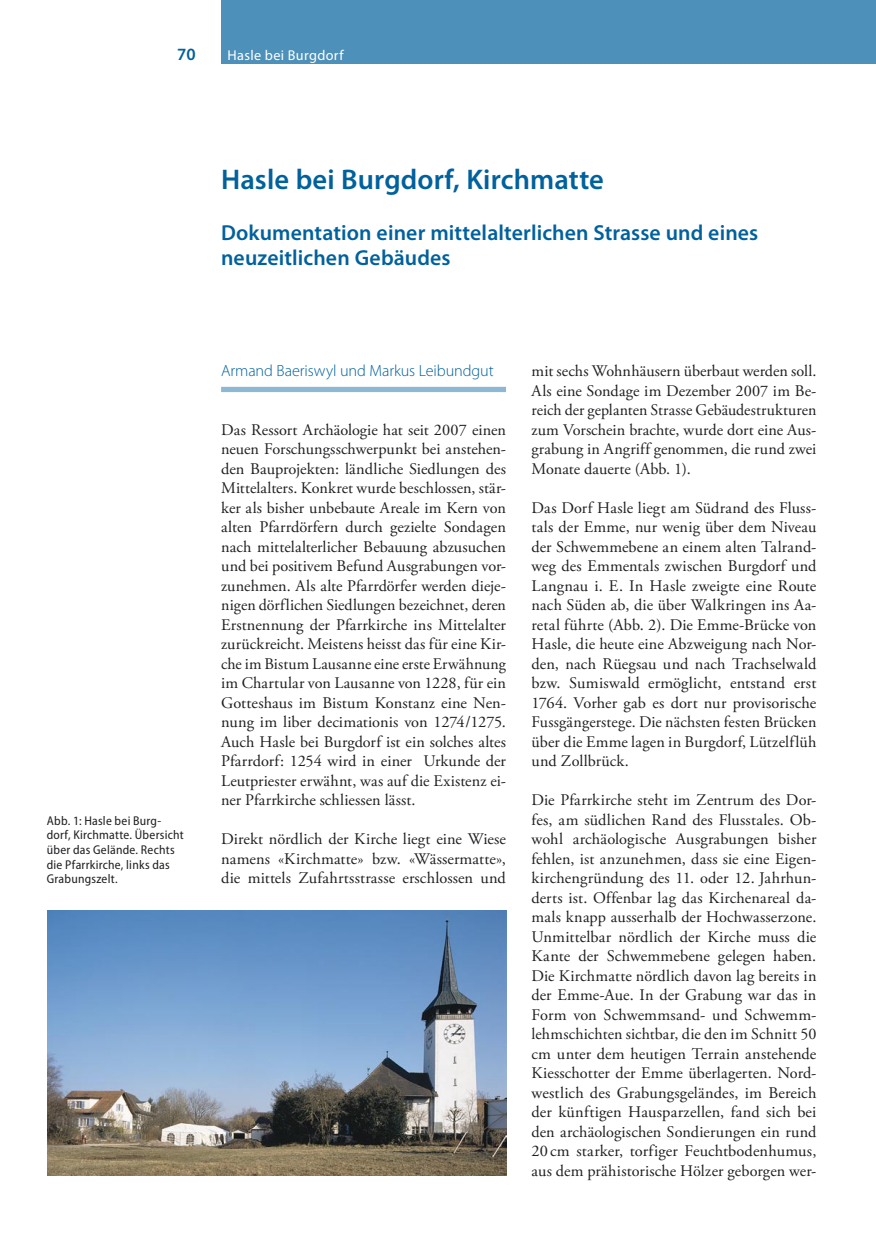
<style>
.page{position:relative;width:876px;height:1242px;background:#fff}
.page>*{position:absolute;margin:0;border:0;box-sizing:border-box;transform-origin:0 0}
.a_ü1_Titel1_Unterkap{font:600 28.5px "Myriad Pro";letter-spacing:.005em;color:#00619d}
.a_ü2_Titel2{font:600 21.75px/25.5px "Myriad Pro";letter-spacing:.005em;color:#00619d}
.t1{font:600 17.25px "Myriad Pro";color:#00619d}
.b_____Lesetext_1erAbsatz{font:16.2px/19.5px "Adobe Garamond Pro";letter-spacing:.01em;color:#1f1e21;text-align:justify}
.b_____Autor{font:300 16.2px "Myriad Pro";letter-spacing:-.005em;color:#00619d}
.t2{font:600 15px "Myriad Pro";letter-spacing:.025em;color:#fff}
.t3{font:14.25px "Myriad Pro";letter-spacing:.025em;color:#fff}
.c___Abbildungslegende{font:semi-condensed 12.75px/14.5px "Myriad Pro";letter-spacing:.02em;color:#1f1e21}
</style>
<div class="page">
<div style="left:221px;top:0;width:655px;height:64px;background:#4d90ba"></div>
<div style="left:221px;top:387px;width:285px;height:5px;background:#8cb8d3"></div>
<img style="left:47px;top:910px;width:459px;height:266px">
<p class="t1" style="left:177px;top:44px;width:20px">70</p>
<p class="t2" style="left:225px;top:46px;width:92px">Fundberichte</p>
<p class="t3" style="left:228px;top:47px;width:117px">Hasle bei Burgdorf</p>
<p class="a_ü1_Titel1_Unterkap" style="left:221px;top:164px;width:384px">Hasle bei Burgdorf, Kirchmatte</p>
<p class="a_ü2_Titel2" style="left:221px;top:220px;width:539px">Dokumentation einer mittelalterlichen Strasse und eines neuzeitlichen Gebäudes</p>
<p class="c___Abbildungslegende" style="left:47px;top:813px;width:138px">Abb. 1: Hasle bei Burg&shy;dorf, Kirchmatte. Übersicht über das Gelände. Rechts die Pfarrkirche, links das<br>Grabungszelt.</p>
<p class="b_____Autor" style="left:221px;top:362px;width:274px">Armand Baeriswyl und Markus Leibundgut</p>
<p class="b_____Lesetext_1erAbsatz" style="left:221px;top:420px;width:286px">Das Ressort Archäologie hat seit 2007 einen neuen Forschungsschwerpunkt bei anstehen&shy;den Bauprojekten: ländliche Siedlungen des Mittelalters. Konkret wurde beschlossen, stär&shy;ker als bisher unbebaute Areale im Kern von alten Pfarrdörfern durch gezielte Sondagen nach mittelalterlicher Bebauung abzusuchen und bei positivem Befund Ausgrabungen vor&shy;zunehmen. Als alte Pfarrdörfer werden dieje&shy;nigen dörflichen Siedlungen bezeichnet, deren Erstnennung der Pfarrkirche ins Mittelalter zurückreicht. Meistens heisst das für eine Kir&shy;che im Bistum Lausanne eine erste Erwähnung im Chartular von Lausanne von 1228, für ein Gotteshaus im Bistum Konstanz eine Nen&shy;nung im liber decimationis von 1274/1275.<br>Auch Hasle bei Burgdorf ist ein solches altes Pfarrdorf: 1254 wird in einer Urkunde der Leutpriester erwähnt, was auf die Existenz ei&shy;ner Pfarrkirche schliessen lässt.</p>
<p class="b_____Lesetext_1erAbsatz" style="left:221px;top:830px;width:286px">Direkt nördlich der Kirche liegt eine Wiese namens «Kirchmatte» bzw. «Wässermatte», die mittels Zufahrtsstrasse erschlossen und</p>
<p class="b_____Lesetext_1erAbsatz" style="left:531px;top:362px;width:286px">mit sechs Wohnhäusern überbaut werden soll.<br>Als eine Sondage im Dezember 2007 im Be&shy;reich der geplanten Strasse Gebäudestrukturen zum Vorschein brachte, wurde dort eine Aus&shy;grabung in Angriff genommen, die rund zwei Monate dauerte (Abb. 1).</p>
<p class="b_____Lesetext_1erAbsatz" style="left:531px;top:498px;width:286px">Das Dorf Hasle liegt am Südrand des Fluss&shy;tals der Emme, nur wenig über dem Niveau der Schwemmebene an einem alten Talrand&shy;weg des Emmentals zwischen Burgdorf und Langnau i. E. In Hasle zweigte eine Route nach Süden ab, die über Walkringen ins Aa&shy;retal führte (Abb. 2). Die Emme-Brücke von Hasle, die heute eine Abzweigung nach Nor&shy;den, nach Rüegsau und nach Trachselwald bzw. Sumiswald ermöglicht, entstand erst 1764. Vorher gab es dort nur provisorische Fussgängerstege. Die nächsten festen Brücken über die Emme lagen in Burgdorf, Lützelflüh und Zollbrück.</p>
<p class="b_____Lesetext_1erAbsatz" style="left:531px;top:791px;width:286px">Die Pfarrkirche steht im Zentrum des Dor&shy;fes, am südlichen Rand des Flusstales. Ob&shy;wohl archäologische Ausgrabungen bisher fehlen, ist anzunehmen, dass sie eine Eigen&shy;kirchengründung des 11. oder 12. Jahrhun&shy;derts ist. Offenbar lag das Kirchenareal da&shy;mals knapp ausserhalb der Hochwasserzone.<br>Unmittelbar nördlich der Kirche muss die Kante der Schwemmebene gelegen haben.<br>Die Kirchmatte nördlich davon lag bereits in der Emme-Aue. In der Grabung war das in Form von Schwemmsand- und Schwemm&shy;lehmschichten sichtbar, die den im Schnitt 50 cm unter dem heutigen Terrain anstehende Kiesschotter der Emme überlagerten. Nord&shy;westlich des Grabungsgeländes, im Bereich der künftigen Hausparzellen, fand sich bei den archäologischen Sondierungen ein rund 20 cm starker, torfiger Feuchtbodenhumus, aus dem prähistorische Hölzer geborgen wer-</p>
</div>
